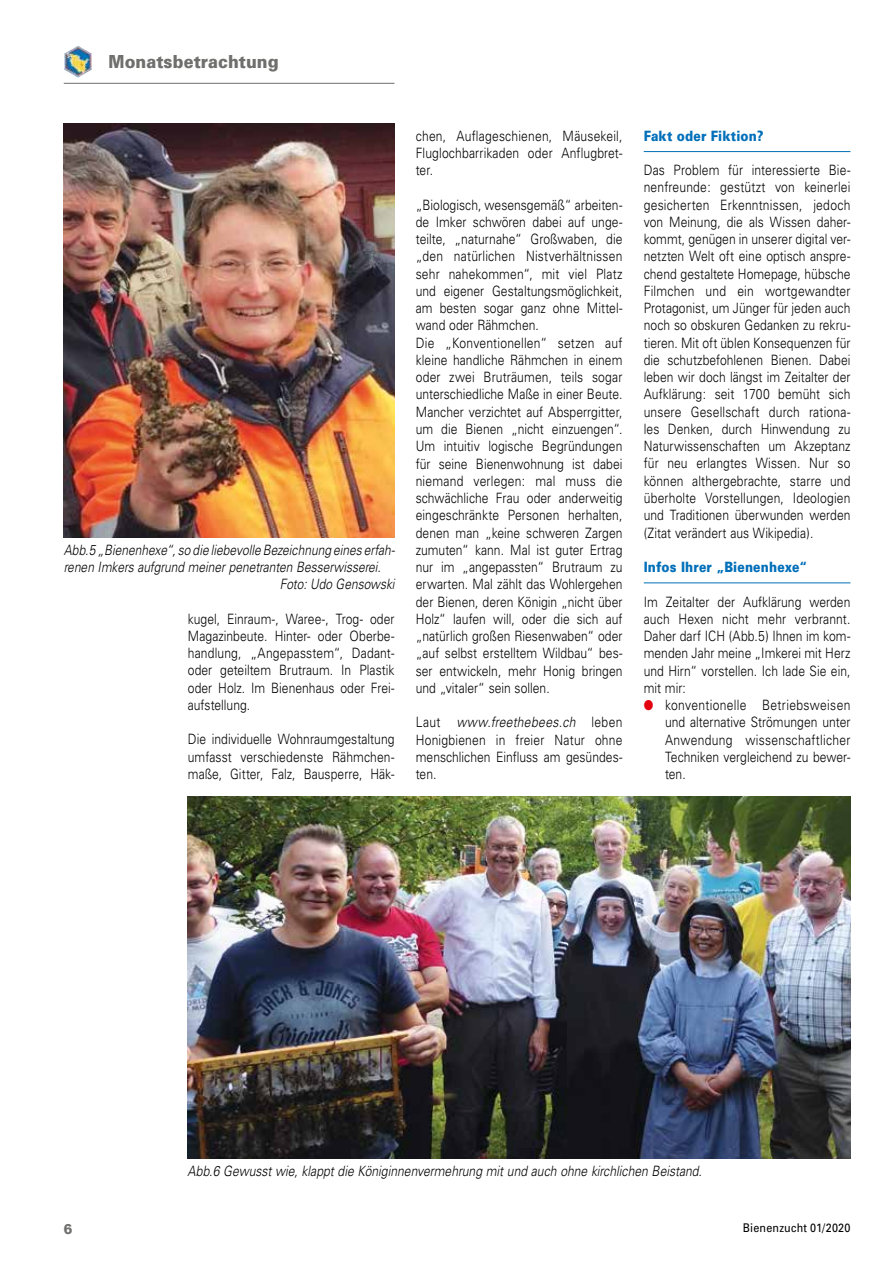
<style>
.page{position:relative;width:893px;height:1263px;background:#fff}
.page>*{position:absolute;margin:0;border:0;box-sizing:border-box;transform-origin:0 0}
.t1{font:900 18px "Univers";letter-spacing:.005em;color:#6f6f6e;scale:.9 1}
.t2{font:300 14.25px/17.2px "Univers";letter-spacing:.005em;color:#000;text-align:justify;scale:.85 1}
.t3{font:italic 300 14.25px "Univers";color:#000;scale:.84 1}
.t4{font:italic 300 14.25px "Univers";color:#000;scale:.85 1}
.t5{font:900 14.25px "Univers";letter-spacing:.015em;color:#006fb9;scale:.85 1}
.t6{font:900 14.25px "Univers";color:#6f6f6e;scale:.9 1}
.t7{font:12px "Univers";letter-spacing:.015em;color:#000;scale:.9 1}
.s1{font-style:italic}
.s2{color:#e3000f}
</style>
<div class="page">
<hr style="left:64px;top:83px;width:330px;height:1px;background:#6f6f6e">
<img style="left:64px;top:46px;width:28px;height:32px">
<hr style="left:644px;top:151px;width:206px;height:1px;background:#006fb9">
<hr style="left:644px;top:582px;width:206px;height:1px;background:#006fb9">
<img style="left:64px;top:124px;width:330px;height:414px">
<img style="left:188px;top:796px;width:663px;height:362px">
<p class="t1" style="left:109px;top:50px;width:190px">Monatsbetrachtung</p>
<p class="t3" style="left:64px;top:541px;width:396px">Abb.5 „Bienenhexe“, so die liebevolle Bezeichnung eines erfah-</p>
<p class="t3" style="left:64px;top:558px;width:379px">renen Imkers aufgrund meiner penetranten Besserwisserei.</p>
<p class="t3" style="left:280px;top:575px;width:138px">Foto: Udo Gensowski</p>
<p class="t2" style="left:188px;top:610px;width:245px">kugel, Einraum-, Waree-, Trog- oder Magazinbeute. Hinter- oder Oberbe&shy;handlung, „Angepasstem“, Dadant&shy;oder geteiltem Brutraum. In Plastik oder Holz. Im Bienenhaus oder Frei&shy;aufstellung.</p>
<p class="t2" style="left:188px;top:731px;width:245px">Die individuelle Wohnraumgestaltung umfasst verschiedenste Rähmchen&shy;maße, Gitter, Falz, Bausperre, Häk-</p>
<p class="t2" style="left:416px;top:127px;width:245px">chen, Auflageschienen, Mäusekeil, Fluglochbarrikaden oder Anflugbret&shy;ter.</p>
<p class="t2" style="left:416px;top:196px;width:245px;text-align:left">„Biologisch, wesensgemäß“ arbeiten&shy;de Imker schwören dabei auf unge&shy;teilte, „naturnahe“ Großwaben, die „den natürlichen Nistverhältnissen sehr nahekommen“, mit viel Platz und eigener Gestaltungsmöglichkeit, am besten sogar ganz ohne Mittel&shy;wand oder Rähmchen.<br>Die „Konventionellen“ setzen auf kleine handliche Rähmchen in einem oder zwei Bruträumen, teils sogar unterschiedliche Maße in einer Beute.<br>Mancher verzichtet auf Absperrgitter, um die Bienen „nicht einzuengen“.<br>Um intuitiv logische Begründungen für seine Bienenwohnung ist dabei niemand verlegen: mal muss die schwächliche Frau oder anderweitig eingeschränkte Personen herhalten, denen man „keine schweren Zargen zumuten“ kann. Mal ist guter Ertrag nur im „angepassten“ Brutraum zu erwarten. Mal zählt das Wohlergehen der Bienen, deren Königin „nicht über Holz“ laufen will, oder die sich auf „natürlich großen Riesenwaben“ oder „auf selbst erstelltem Wildbau“ bes&shy;ser entwickeln, mehr Honig bringen und „vitaler“ sein sollen.</p>
<p class="t2" style="left:416px;top:714px;width:245px">Laut <span class="s1">www.freethebees.ch</span> leben Honigbienen in freier Natur ohne menschlichen Einfluss am gesündes&shy;ten.</p>
<p class="t5" style="left:644px;top:127px;width:143px">Fakt oder Fiktion?</p>
<p class="t2" style="left:644px;top:161px;width:245px">Das Problem für interessierte Bie&shy;nenfreunde: gestützt von keinerlei gesicherten Erkenntnissen, jedoch von Meinung, die als Wissen daher&shy;kommt, genügen in unserer digital ver&shy;netzten Welt oft eine optisch anspre&shy;chend gestaltete Homepage, hübsche Filmchen und ein wortgewandter Protagonist, um Jünger für jeden auch noch so obskuren Gedanken zu rekru&shy;tieren. Mit oft üblen Konsequenzen für die schutzbefohlenen Bienen. Dabei leben wir doch längst im Zeitalter der Aufklärung: seit 1700 bemüht sich unsere Gesellschaft durch rationa&shy;les Denken, durch Hinwendung zu Naturwissenschaften um Akzeptanz für neu erlangtes Wissen. Nur so können althergebrachte, starre und überholte Vorstellungen, Ideologien und Traditionen überwunden werden (Zitat verändert aus Wikipedia).</p>
<p class="t5" style="left:644px;top:558px;width:194px">Infos Ihrer „Bienenhexe“</p>
<p class="t2" style="left:644px;top:593px;width:245px">Im Zeitalter der Aufklärung werden auch Hexen nicht mehr verbrannt.<br>Daher darf ICH (Abb.5) Ihnen im kom&shy;menden Jahr meine „Imkerei mit Herz und Hirn“ vorstellen. Ich lade Sie ein, mit mir:</p>
<p class="t2" style="left:665px;top:696px;width:220px;text-indent:-21px"><span class="s2">●</span> konventionelle Betriebsweisen und alternative Strömungen unter Anwendung wissenschaftlicher Techniken vergleichend zu bewer&shy;ten.</p>
<p class="t4" style="left:188px;top:1162px;width:607px">Abb.6 Gewusst wie, klappt die Königinnenvermehrung mit und auch ohne kirchlichen Beistand.</p>
<p class="t6" style="left:64px;top:1220px;width:11px">6</p>
<p class="t7" style="left:743px;top:1221px;width:121px">Bienenzucht 01/2020</p>
</div>
